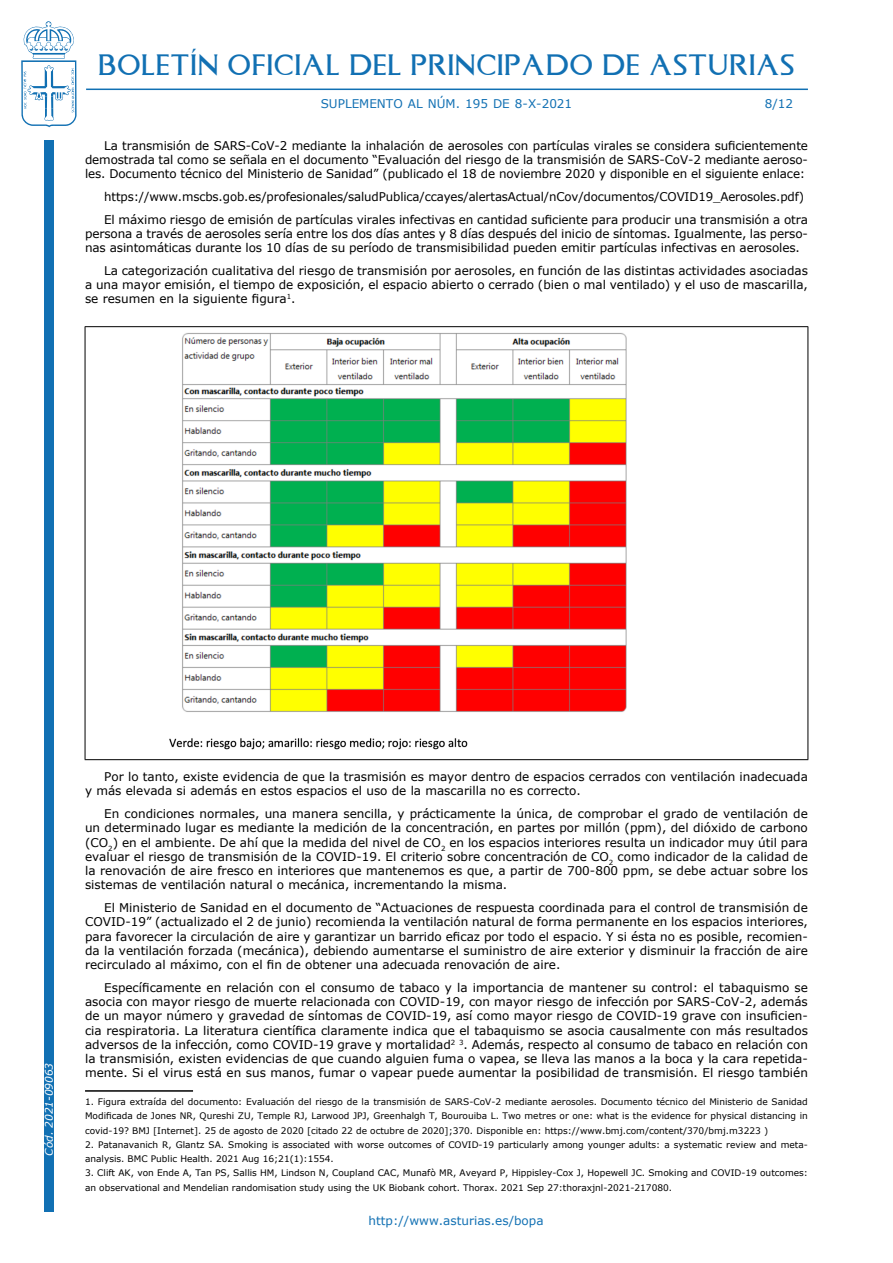
<style>
.page{position:relative;width:893px;height:1263px;background:#fff}
.page>*{position:absolute;margin:0;border:0;box-sizing:border-box;transform-origin:0 0}
.t1{font:24px "Asturica";letter-spacing:.05em;color:#1170b3}
.Parrafo{font:12px/14.2px "Verdana";color:#000;text-align:justify}
.t2{font:12px "Verdana";color:#1170b3}
.t3{font:italic 10.5px "Verdana";color:#fff}
.t4{font:9px/14.2px "Verdana";color:#000}
</style>
<div class="page">
<div style="left:44px;top:140px;width:10px;height:1072px;background:#1170b3"></div>
<svg style="left:21px;top:21px;width:56px;height:106px"></svg>
<hr style="left:86px;top:89px;width:722px;height:1px;background:#1170b3">
<hr style="left:85px;top:326px;width:723px;height:1px;background:#000">
<hr style="left:85px;top:759px;width:723px;height:1px;background:#000">
<hr style="left:85px;top:327px;width:1px;height:432px;background:#000">
<hr style="left:807px;top:327px;width:1px;height:432px;background:#000">
<img style="left:169px;top:333px;width:458px;height:417px">
<hr style="left:85px;top:1090px;width:108px;height:2px;background:#000">
<h1 class="t1" style="left:98px;top:49px;width:697px">BOLETÍN OFICIAL DEL PRINCIPADO DE ASTURIAS</h1>
<p class="t2" style="left:321px;top:95px;width:253px">SUPLEMENTO AL n úm . 195 de 8-x-2021</p>
<p class="t2" style="left:765px;top:95px;width:30px">8/12</p>
<p class="Parrafo" style="left:85px;top:138px;width:724px;text-indent:19px">La transmisión de SARS-CoV-2 mediante la inhalación de aerosoles con partículas virales se considera suficientemente demostrada tal como se señala en el documento “Evaluación del riesgo de la transmisión de SARS-CoV-2 mediante aeroso&shy;les. Documento técnico del Ministerio de Sanidad” (publicado el 18 de noviembre 2020 y disponible en el siguiente enlace:</p>
<p class="Parrafo" style="left:104px;top:189px;width:701px">https://www.mscbs.gob.es/profesionales/saludPublica/ccayes/alertasActual/nCov/documentos/COVID 19_Aerosoles.pdf)</p>
<p class="Parrafo" style="left:85px;top:212px;width:724px;text-indent:19px">El máximo riesgo de emisión de partículas virales infectivas en cantidad suficiente para producir una transmisión a otra persona a través de aerosoles sería entre los dos días antes y 8 días después del inicio de síntomas. Igualmente, las perso&shy;nas asintomáticas durante los 10 días de su período de transmisibilidad pueden emitir partículas infectivas en aerosoles.</p>
<p class="Parrafo" style="left:85px;top:263px;width:724px;text-indent:19px">La categorización cualitativa del riesgo de transmisión por aerosoles, en función de las distintas actividades asociadas a una mayor emisión, el tiempo de exposición, el espacio abierto o cerrado (bien o mal ventilado) y el uso de mascarilla, se resumen en la siguiente figura<sup>1</sup>.</p>
<p class="t3" style="left:42px;top:1155px;width:94px;rotate:-90deg">Cód. 2021-09063</p>
<p class="Parrafo" style="left:85px;top:769px;width:724px;text-indent:19px">Por lo tanto, existe evidencia de que la trasmisión es mayor dentro de espacios cerrados con ventilación inadecuada y más elevada si además en estos espacios el uso de la mascarilla no es correcto.</p>
<p class="Parrafo" style="left:85px;top:806px;width:724px;text-indent:19px">En condiciones normales, una manera sencilla, y prácticamente la única, de comprobar el grado de ventilación de un determinado lugar es mediante la medición de la concentración, en partes por millón (ppm), del dióxido de carbono (CO<sub>2</sub>) en el ambiente. De ahí que la medida del nivel de CO<sub>2</sub> en los espacios interiores resulta un indicador muy útil para evaluar el riesgo de transmisión de la COVID-19. El criterio sobre concentración de CO<sub>2</sub> como indicador de la calidad de la renovación de aire fresco en interiores que mantenemos es que, a partir de 700-800 ppm, se debe actuar sobre los sistemas de ventilación natural o mecánica, incrementando la misma.</p>
<p class="Parrafo" style="left:85px;top:900px;width:724px;text-indent:19px">El Ministerio de Sanidad en el documento de “Actuaciones de respuesta coordinada para el control de transmisión de COVID-19” (actualizado el 2 de junio) recomienda la ventilación natural de forma permanente en los espacios interiores, para favorecer la circulación de aire y garantizar un barrido eficaz por todo el espacio. Y si ésta no es posible, recomien&shy;da la ventilación forzada (mecánica), debiendo aumentarse el suministro de aire exterior y disminuir la fracción de aire recirculado al máximo, con el fin de obtener una adecuada renovación de aire.</p>
<p class="Parrafo" style="left:85px;top:980px;width:724px;text-indent:19px">Específicamente en relación con el consumo de tabaco y la importancia de mantener su control: el tabaquismo se asocia con mayor riesgo de muerte relacionada con COVID-19, con mayor riesgo de infección por SARS-CoV-2, además de un mayor número y gravedad de síntomas de COVID-19, así como mayor riesgo de COVID-19 grave con insuficien&shy;cia respiratoria. La literatura científica claramente indica que el tabaquismo se asocia causalmente con más resultados adversos de la infección, como COVID-19 grave y mortalidad<sup>2</sup> <sup>3</sup>. Además, respecto al consumo de tabaco en relación con la transmisión, existen evidencias de que cuando alguien fuma o vapea, se lleva las manos a la boca y la cara repetida&shy;mente. Si el virus está en sus manos, fumar o vapear puede aumentar la posibilidad de transmisión. El riesgo también</p>
<p class="t4" style="left:85px;top:1095px;width:724px;text-align:justify">1. Figura extraída del documento: Evaluación del riesgo de la transmisión de SARS-CoV-2 mediante aerosoles. Documento técnico del Ministerio de Sanidad Modificada de Jones NR, Qureshi ZU, Temple RJ, Larwood JPJ, Greenhalgh T, Bourouiba L. Two metres or one: what is the evidence for physical distancing in covid-19? BMJ [Internet]. 25 de agosto de 2020 [citado 22 de octubre de 2020];370. Disponible en: https://www.bmj.com/content/370/bmj.m3223 )</p>
<p class="t4" style="left:85px;top:1137px;width:724px">2. Patanavanich R, Glantz SA. Smoking is associated with worse outcomes of COVID-19 particularly among younger adults: a systematic review and meta&shy;analysis. BMC Public Health. 2021 Aug 16;21(1):1554.</p>
<p class="t4" style="left:85px;top:1166px;width:724px">3. Clift AK, von Ende A, Tan PS, Sallis HM, Lindson N, Coupland CAC, Munafò MR, Aveyard P, Hippisley-Cox J, Hopewell JC. Smoking and COVID-19 outcomes: an observational and Mendelian randomisation study using the UK Biobank cohort. Thorax. 2021 Sep 27:thoraxjnl-2021-217080.</p>
<p class="t2" style="left:369px;top:1212px;width:177px">http://www.asturias.es/bopa</p>
</div>
